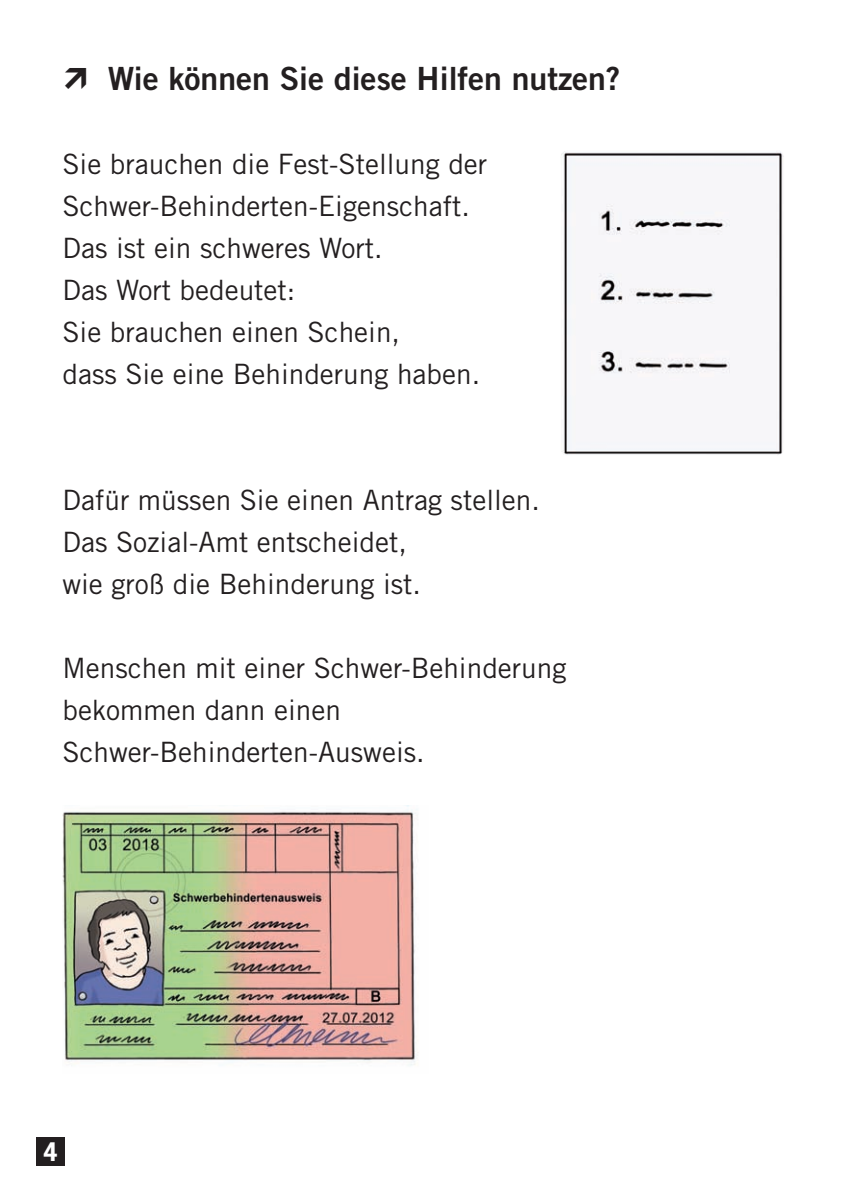
<style>
.page{position:relative;width:844px;height:1196px;background:#fff}
.page>*{position:absolute;margin:0;border:0;box-sizing:border-box;transform-origin:0 0}
.t1{font:32px "Trade Gothic LT Std Bd 2";color:#231f20}
.t2{font:28px/42px "Trade Gothic LT Std";color:#231f20}
.t3{font:700 24px "News Gothic Std";color:#fff}
</style>
<div class="page">
<div style="left:36px;top:1136px;width:29px;height:29px;background:#231f20"></div>
<img style="left:62px;top:805px;width:356px;height:261px">
<img style="left:561px;top:151px;width:223px;height:304px">
<p class="t1" style="left:108px;top:58px;width:514px">Wie können Sie diese Hilfen nutzen?</p>
<p class="t2" style="left:62px;top:142px;width:426px">Sie brauchen die Fest-Stellung der<br>Schwer-Behinderten-Eigenschaft.<br>Das ist ein schweres Wort.<br>Das Wort bedeutet:<br>Sie brauchen einen Schein,<br>dass Sie eine Behinderung haben.</p>
<p class="t2" style="left:62px;top:478px;width:479px">Dafür müssen Sie einen Antrag stellen.<br>Das Sozial-Amt entscheidet,<br>wie groß die Behinderung ist.</p>
<p class="t2" style="left:62px;top:646px;width:505px">Menschen mit einer Schwer-Behinderung bekommen dann einen<br>Schwer-Behinderten-Ausweis.</p>
<p class="t3" style="left:43px;top:1135px;width:16px">4</p>
</div>
